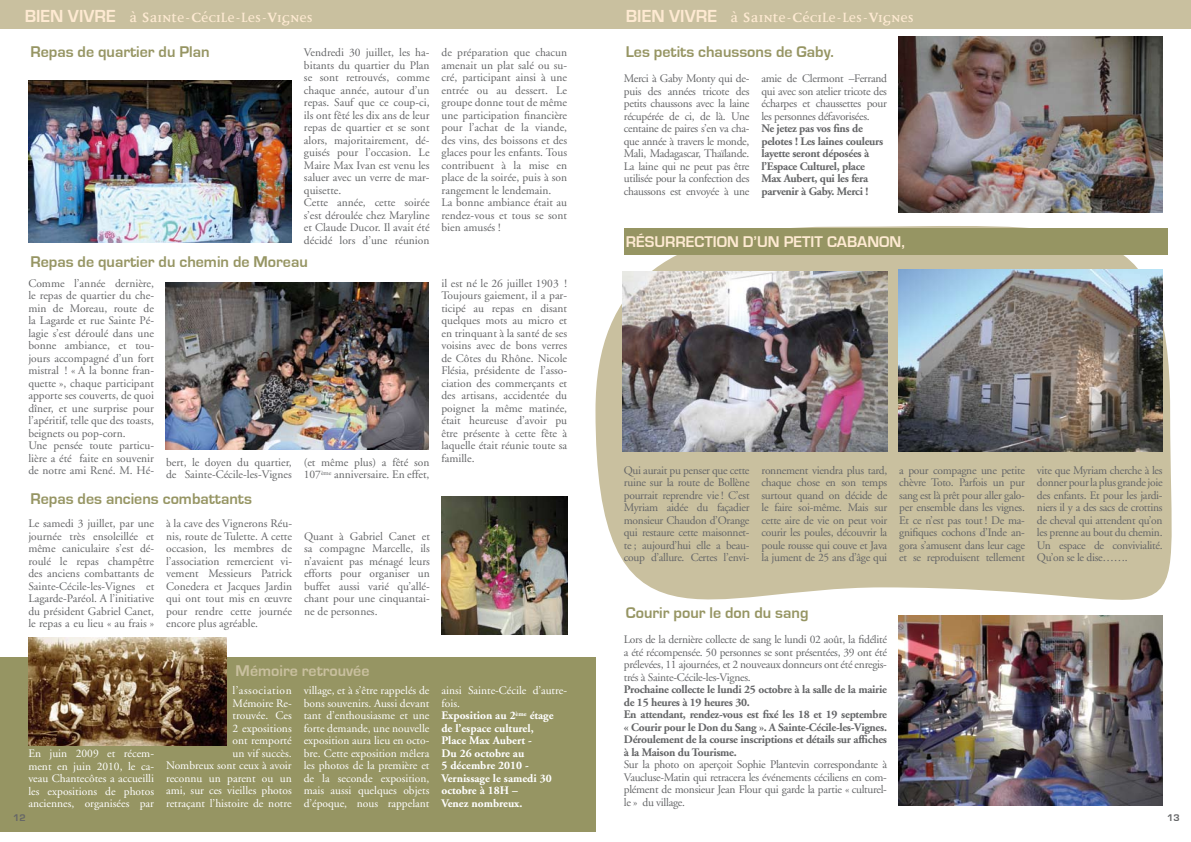
<style>
.page{position:relative;width:1191px;height:842px;background:#fff}
.page>*{position:absolute;margin:0;border:0;box-sizing:border-box;transform-origin:0 0}
.t1{font:700 18px "Disturbance";color:#feead2}
.t2{font:700 16px "Eurostile";color:#969563}
.t3{font:700 16px "Eurostile";color:#feead2}
.t4{font:700 16px "Eurostile";color:#c9c09f}
.t5{font:11.5px/12.5px "Adobe Garamond";color:#646567;text-align:justify}
.t6{font:11.5px/12.5px "Adobe Garamond";color:#fff;text-align:justify}
.t7{font:700 11.5px/12.5px "Adobe Garamond";letter-spacing:-.025em;color:#646567}
.t8{font:700 11.5px/12.5px "Adobe Garamond";color:#fff}
.t9{font:700 10px "Eurostile";color:#646567}
.s1{font-family:"Eurostile"}
.s2{font-size:24px}
.s3{font-weight:400}
</style>
<div class="page">
<svg style="left:595px;top:203px;width:577px;height:467px;fill:#c9c09f"></svg>
<div style="left:0;top:657px;width:595px;height:174px;background:#969563"></div>
<img style="left:28px;top:81px;width:263px;height:162px">
<img style="left:441px;top:497px;width:126px;height:137px">
<img style="left:166px;top:282px;width:263px;height:167px">
<img style="left:29px;top:637px;width:198px;height:109px">
<img style="left:622px;top:271px;width:265px;height:181px">
<div style="left:0;top:0;width:1191px;height:28px;background:#c9c09f"></div>
<img style="left:898px;top:616px;width:264px;height:189px">
<img style="left:898px;top:269px;width:264px;height:183px">
<img style="left:898px;top:36px;width:264px;height:176px">
<div style="left:624px;top:229px;width:543px;height:26px;background:#969563"></div>
<h1 class="t1" style="left:25px;top:9px;width:289px"><span class="s1">Bien vivre</span> à <span class="s2">S</span>ainte-<span class="s2">C</span>écile-les-<span class="s2">V</span>ignes</h1>
<h2 class="t2" style="left:30px;top:43px;width:181px">Repas de quartier du Plan</h2>
<p class="t5" style="left:304px;top:47px;width:127px;text-align:left">Vendredi 30 juillet, les ha&shy;bitants du quartier du Plan se sont retrouvés, comme chaque année, autour d’un repas. Sauf que ce coup-ci, ils ont fêté les dix ans de leur repas de quartier et se sont alors, majoritairement, dé&shy;guisés pour l’occasion. Le<br>Maire Max Ivan est venu les saluer avec un verre de mar&shy;quisette.<br>Cette année, cette soirée s’est déroulée chez Maryline et Claude Ducor. Il avait été décidé lors d’une réunion</p>
<p class="t5" style="left:441px;top:47px;width:127px;text-align:left">de préparation que chacun amenait un plat salé ou su&shy;cré, participant ainsi à une entrée ou au dessert. Le groupe donne tout de même une participation financière pour l’achat de la viande, des vins, des boissons et des glaces pour les enfants. Tous contribuent à la mise en place de la soirée, puis à son rangement le lendemain.<br>La bonne ambiance était au rendez-vous et tous se sont bien amusés !</p>
<h2 class="t2" style="left:30px;top:253px;width:279px">Repas de quartier du chemin de Moreau</h2>
<p class="t5" style="left:28px;top:277px;width:127px;text-align:left">Comme l’année dernière, le repas de quartier du che&shy;min de Moreau, route de la Lagarde et rue Sainte Pé&shy;lagie s’est déroulé dans une bonne ambiance, et tou&shy;jours accompagné d’un fort mistral ! « A la bonne fran&shy;quette », chaque participant apporte ses couverts, de quoi dîner, et une surprise pour l’apéritif, telle que des toasts, beignets ou pop-corn.<br>Une pensée toute particu&shy;lière a été faite en souvenir de notre ami René. M. Hé-</p>
<p class="t5" style="left:166px;top:456px;width:127px">bert, le doyen du quartier, de Sainte-Cécile-les-Vignes</p>
<p class="t5" style="left:304px;top:456px;width:127px">(et même plus) a fêté son<br>107<sup>ème</sup> anniversaire. En effet,</p>
<h2 class="t2" style="left:30px;top:490px;width:223px">Repas des anciens combattants</h2>
<p class="t5" style="left:28px;top:518px;width:127px">Le samedi 3 juillet, par une journée très ensoleillée et même caniculaire s’est dé&shy;roulé le repas champêtre des anciens combattants de Sainte-Cécile-les-Vignes et Lagarde-Paréol. A l’initiative du président Gabriel Canet, le repas a eu lieu « au frais »</p>
<p class="t5" style="left:166px;top:518px;width:127px">à la cave des Vignerons Réu&shy;nis, route de Tulette. A cette occasion, les membres de l’association remercient vi&shy;vement Messieurs Patrick Conedera et Jacques Jardin qui ont tout mis en œuvre pour rendre cette journée encore plus agréable.</p>
<p class="t5" style="left:304px;top:530px;width:127px">Quant à Gabriel Canet et sa compagne Marcelle, ils n’avaient pas ménagé leurs efforts pour organiser un buffet aussi varié qu’allé&shy;chant pour une cinquantai&shy;ne de personnes.</p>
<p class="t5" style="left:441px;top:277px;width:127px">il est né le 26 juillet 1903 !<br>Toujours gaiement, il a par&shy;ticipé au repas en disant quelques mots au micro et en trinquant à la santé de ses voisins avec de bons verres de Côtes du Rhône. Nicole Flésia, présidente de l’asso&shy;ciation des commerçants et des artisans, accidentée du poignet la même matinée, était heureuse d’avoir pu être présente à cette fête à laquelle était réunie toute sa famille.</p>
<h2 class="t4" style="left:236px;top:662px;width:135px">Mémoire retrouvée</h2>
<p class="t6" style="left:28px;top:747px;width:127px">En juin 2009 et récem&shy;ment en juin 2010, le ca&shy;veau Chantecôtes a accueilli les expositions de photos anciennes, organisées par</p>
<p class="t9" style="left:13px;top:812px;width:14px">12</p>
<p class="t6" style="left:166px;top:685px;width:127px;text-align:right">l’association<br>Mémoire Re-<br>trouvée. Ces<br>2 expositions<br>ont remporté<br>un vif succès.<br>Nombreux sont ceux à avoir reconnu un parent ou un ami, sur ces vieilles photos retraçant l’histoire de notre</p>
<p class="t6" style="left:304px;top:685px;width:127px">village, et à s’être rappelés de bons souvenirs. Aussi devant tant d’enthousiasme et une forte demande, une nouvelle exposition aura lieu en octo&shy;bre. Cette exposition mêlera les photos de la première et de la seconde exposition, mais aussi quelques objets d’époque, nous rappelant</p>
<p class="t8" style="left:441px;top:685px;width:127px"><span class="s3">ainsi Sainte-Cécile d’autre&shy;fois.<br></span>Exposition au 2<sup>ème</sup> étage de l’espace culturel,<br>Place Max Aubert -<br>Du 26 octobre au<br>5 décembre 2010 -<br>Vernissage le samedi 30 octobre à 18H –<br>Venez nombreux.</p>
<h1 class="t1" style="left:626px;top:9px;width:289px"><span class="s1">Bien vivre</span> à <span class="s2">S</span>ainte-<span class="s2">C</span>écile-les-<span class="s2">V</span>ignes</h1>
<h2 class="t2" style="left:626px;top:43px;width:210px">Les petits chaussons de Gaby.</h2>
<p class="t5" style="left:624px;top:73px;width:127px">Merci à Gaby Monty qui de&shy;puis des années tricote des petits chaussons avec la laine récupérée de ci, de là. Une centaine de paires s’en va cha&shy;que année à travers le monde, Mali, Madagascar, Thaïlande.<br>La laine qui ne peut pas être utilisée pour la confection des chaussons est envoyée à une</p>
<p class="t5" style="left:761px;top:73px;width:127px">amie de Clermont –Ferrand qui avec son atelier tricote des écharpes et chaussettes pour les personnes défavorisées.</p>
<p class="t7" style="left:761px;top:122px;width:123px">Ne jetez pas vos fins de pelotes ! Les laines couleurs layette seront déposées à l’Espace Culturel, place<br>Max Aubert, qui les fera parvenir à Gaby. Merci !</p>
<h2 class="t3" style="left:626px;top:233px;width:280px">Résurrection d’un petit cabanon,</h2>
<p class="t5" style="left:624px;top:464px;width:127px">Qui aurait pu penser que cette ruine sur la route de Bollène pourrait reprendre vie ! C’est Myriam aidée du façadier monsieur Chaudon d’Orange qui restaure cette maisonnet&shy;te ; aujourd’hui elle a beau&shy;coup d’allure. Certes l’envi-</p>
<p class="t5" style="left:761px;top:464px;width:127px">ronnement viendra plus tard, chaque chose en son temps surtout quand on décide de le faire soi-même. Mais sur cette aire de vie on peut voir courir les poules, découvrir la poule rousse qui couve et Java la jument de 25 ans d’âge qui</p>
<p class="t5" style="left:899px;top:464px;width:127px">a pour compagne une petite chèvre Toto. Parfois un pur sang est là prêt pour aller galo&shy;per ensemble dans les vignes.<br>Et ce n’est pas tout ! De ma&shy;gnifiques cochons d’Inde an&shy;gora s’amusent dans leur cage et se reproduisent tellement</p>
<p class="t5" style="left:1037px;top:464px;width:127px">vite que Myriam cherche à les donner pour la plus grande joie des enfants. Et pour les jardi&shy;niers il y a des sacs de crottins de cheval qui attendent qu’on les prenne au bout du chemin.<br>Un espace de convivialité.<br>Qu’on se le dise…….</p>
<h2 class="t2" style="left:626px;top:604px;width:184px">Courir pour le don du sang</h2>
<p class="t5" style="left:624px;top:633px;width:265px">Lors de la dernière collecte de sang le lundi 02 août, la fidélité a été récompensée. 50 personnes se sont présentées, 39 ont été prélevées, 11 ajournées, et 2 nouveaux donneurs ont été enregis&shy;trés à Sainte-Cécile-les-Vignes.</p>
<p class="t7" style="left:624px;top:683px;width:265px">Prochaine collecte le lundi 25 octobre à la salle de la mairie de 15 heures à 19 heures 30.<br>En attendant, rendez-vous est fixé les 18 et 19 septembre « Courir pour le Don du Sang ». A Sainte-Cécile-les-Vignes.<br>Déroulement de la course inscriptions et détails sur affiches à la Maison du Tourisme.</p>
<p class="t5" style="left:624px;top:758px;width:265px">Sur la photo on aperçoit Sophie Plantevin correspondante à Vaucluse-Matin qui retracera les événements céciliens en com&shy;plément de monsieur Jean Flour qui garde la partie « culturel&shy;le » du village.</p>
<p class="t9" style="left:1167px;top:812px;width:13px">13</p>
</div>
